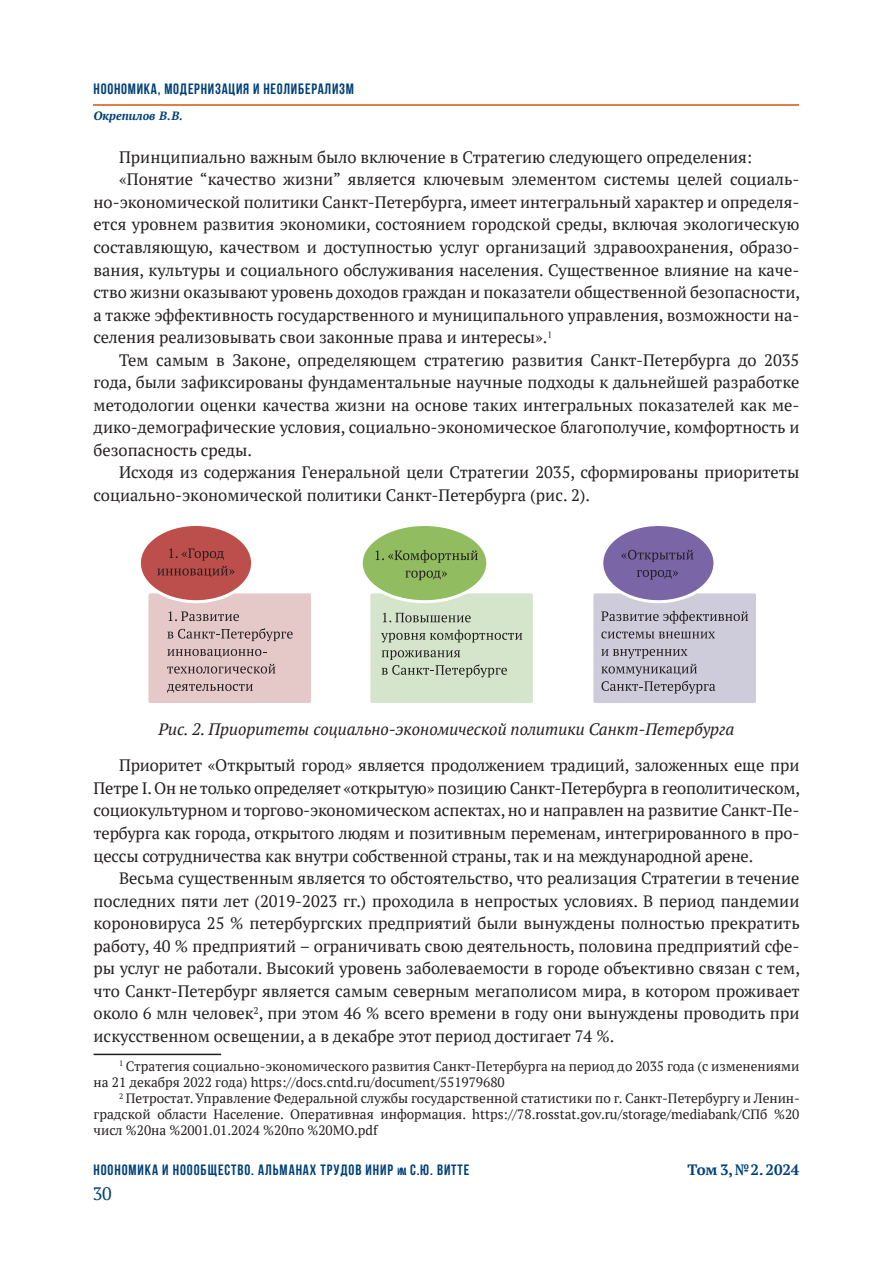
<style>
.page{position:relative;width:893px;height:1263px;background:#fff}
.page>*{position:absolute;margin:0;border:0;box-sizing:border-box;transform-origin:0 0}
.t1{font:18px "PT Serif";color:#014078}
.t2{font:16.5px/22.5px "PT Serif";color:#231f20;text-align:justify}
.t3{font:italic 16.5px "PT Serif";color:#231f20}
.t4{font:700 15px "Bebas Neue";letter-spacing:.06em;color:#014078}
.t5{font:700 15px "PT Serif";color:#014078}
.t6{font:13.5px/16.2px "PT Serif";color:#231f20}
.t7{font:italic 700 12px "PT Serif";color:#014078}
.s1{font-size:10.5px}
.s2{font-style:inherit}
</style>
<div class="page">
<hr style="left:94px;top:104px;width:705px;height:1px;background:#e07e48">
<div style="left:150px;top:595px;width:160px;height:106px;background:#e5c9c8"></div>
<div style="left:148px;top:593px;width:163px;height:110px;border:3px solid #e5c9c8"></div>
<svg style="left:168px;top:611px;width:71px;height:10px"></svg>
<svg style="left:167px;top:628px;width:126px;height:13px"></svg>
<svg style="left:167px;top:649px;width:100px;height:9px"></svg>
<svg style="left:167px;top:664px;width:108px;height:10px"></svg>
<svg style="left:167px;top:684px;width:86px;height:9px"></svg>
<div style="left:139px;top:524px;width:114px;height:78px;background:#bc4e4b;border-radius:50%"></div>
<div style="left:138px;top:523px;width:116px;height:80px;border:3px solid #fff;border-radius:50%"></div>
<svg style="left:157px;top:548px;width:78px;height:29px"></svg>
<div style="left:370px;top:593px;width:163px;height:110px;background:#d5e5cc;border:3px solid #d5e5cc"></div>
<svg style="left:383px;top:613px;width:88px;height:9px"></svg>
<svg style="left:381px;top:629px;width:141px;height:14px"></svg>
<svg style="left:382px;top:650px;width:125px;height:27px"></svg>
<div style="left:361px;top:524px;width:127px;height:78px;background:#91bc5f;border-radius:50%"></div>
<div style="left:360px;top:523px;width:129px;height:80px;border:3px solid #fff;border-radius:50%"></div>
<svg style="left:375px;top:550px;width:103px;height:13px"></svg>
<svg style="left:405px;top:571px;width:42px;height:9px"></svg>
<div style="left:593px;top:593px;width:163px;height:110px;background:#ceccdb;border:3px solid #ceccdb"></div>
<svg style="left:601px;top:611px;width:147px;height:13px"></svg>
<svg style="left:601px;top:631px;width:114px;height:7px"></svg>
<svg style="left:601px;top:649px;width:114px;height:45px"></svg>
<div style="left:602px;top:524px;width:113px;height:78px;background:#7a65a7;border-radius:50%"></div>
<div style="left:600px;top:523px;width:116px;height:80px;border:3px solid #fff;border-radius:50%"></div>
<svg style="left:621px;top:550px;width:72px;height:12px"></svg>
<svg style="left:637px;top:570px;width:41px;height:9px"></svg>
<hr style="left:94px;top:1054px;width:127px;height:1px;background:#231f20">
<p class="t4" style="left:94px;top:80px;width:262px">НООНОМИКА, МОДЕРНИЗАЦИЯ И НЕОЛИБЕРАЛИЗМ</p>
<p class="t7" style="left:94px;top:108px;width:91px">Окрепилов В.В.</p>
<p class="t2" style="left:119px;top:146px;width:635px">Принципиально важным было включение в Стратегию следующего определения:</p>
<p class="t2" style="left:119px;top:168px;width:682px">«Понятие “качество жизни” является ключевым элементом системы целей социаль-</p>
<p class="t2" style="left:94px;top:191px;width:707px">но-экономической политики Санкт-Петербурга, имеет интегральный характер и определя-</p>
<p class="t2" style="left:94px;top:213px;width:707px">ется уровнем развития экономики, состоянием городской среды, включая экологическую</p>
<p class="t2" style="left:94px;top:236px;width:707px">составляющую, качеством и доступностью услуг организаций здравоохранения, образо-</p>
<p class="t2" style="left:94px;top:258px;width:707px">вания, культуры и социального обслуживания населения. Существенное влияние на каче-</p>
<p class="t2" style="left:94px;top:281px;width:708px">ство жизни оказывают уровень доходов граждан и показатели общественной безопасности,</p>
<p class="t2" style="left:94px;top:303px;width:707px">а также эффективность государственного и муниципального управления, возможности на-</p>
<p class="t2" style="left:94px;top:326px;width:460px">селения реализовывать свои законные права и интересы».<sup>1</sup></p>
<p class="t2" style="left:119px;top:348px;width:682px">Тем самым в Законе, определяющем стратегию развития Санкт-Петербурга до 2035</p>
<p class="t2" style="left:94px;top:371px;width:707px">года, были зафиксированы фундаментальные научные подходы к дальнейшей разработке</p>
<p class="t2" style="left:94px;top:393px;width:707px">методологии оценки качества жизни на основе таких интегральных показателей как ме-</p>
<p class="t2" style="left:94px;top:416px;width:707px">дико-демографические условия, социально-экономическое благополучие, комфортность и</p>
<p class="t2" style="left:94px;top:439px;width:160px">безопасность среды.</p>
<p class="t2" style="left:119px;top:461px;width:682px">Исходя из содержания Генеральной цели Стратегии 2035, сформированы приоритеты</p>
<p class="t2" style="left:94px;top:484px;width:498px">социально-экономической политики Санкт-Петербурга (рис. 2).</p>
<p class="t3" style="left:159px;top:718px;width:577px">Рис. 2. Приоритеты социально-экономической политики Санкт-Петербурга</p>
<p class="t2" style="left:94px;top:754px;width:708px;text-indent:26px">Приоритет «Открытый город» является продолжением традиций, заложенных еще при Петре I. Он не только определяет «открытую» позицию Санкт-Петербурга в геополитическом, социокультурном и торгово-экономическом аспектах, но и направлен на развитие Санкт-Пе&shy;тербурга как города, открытого людям и позитивным переменам, интегрированного в про&shy;цессы сотрудничества как внутри собственной страны, так и на международной арене.</p>
<p class="t2" style="left:94px;top:867px;width:708px;text-indent:26px">Весьма существенным является то обстоятельство, что реализация Стратегии в течение последних пяти лет (2019-2023 гг.) проходила в непростых условиях. В период пандемии короновируса 25 % петербургских предприятий были вынуждены полностью прекратить работу, 40 % предприятий – ограничивать свою деятельность, половина предприятий сфе&shy;ры услуг не работали. Высокий уровень заболеваемости в городе объективно связан с тем, что Санкт-Петербург является самым северным мегаполисом мира, в котором проживает около 6 млн человек<sup>2</sup>, при этом 46 % всего времени в году они вынуждены проводить при искусственном освещении, а в декабре этот период достигает 74 %.</p>
<p class="t6" style="left:94px;top:1057px;width:707px;text-indent:26px"><sup>1</sup> Стратегия социально-экономического развития Санкт-Петербурга на период до 2035 года (с изменениями на 21 декабря 2022 года) https://docs.cntd.ru/document/551979680</p>
<p class="t6" style="left:94px;top:1090px;width:708px;text-align:justify;text-indent:26px"><sup>2</sup> Петростат. Управление Федеральной службы государственной статистики по г. Санкт-Петербургу и Ленин&shy;градской области Население. Оперативная информация. https://78.rosstat.gov.ru/storage/mediabank/СПб %20 числ %20на %2001.01.2024 %20по %20МО.pdf</p>
<p class="t4" style="left:93px;top:1161px;width:377px">Ноономика и ноообщество. Альманах трудов ИНИР <span class="s1">им</span><span class="s2">.</span> С.Ю. Витте</p>
<p class="t5" style="left:687px;top:1159px;width:113px">Том 3, №2. 2024</p>
<p class="t1" style="left:93px;top:1182px;width:21px">30</p>
</div>
